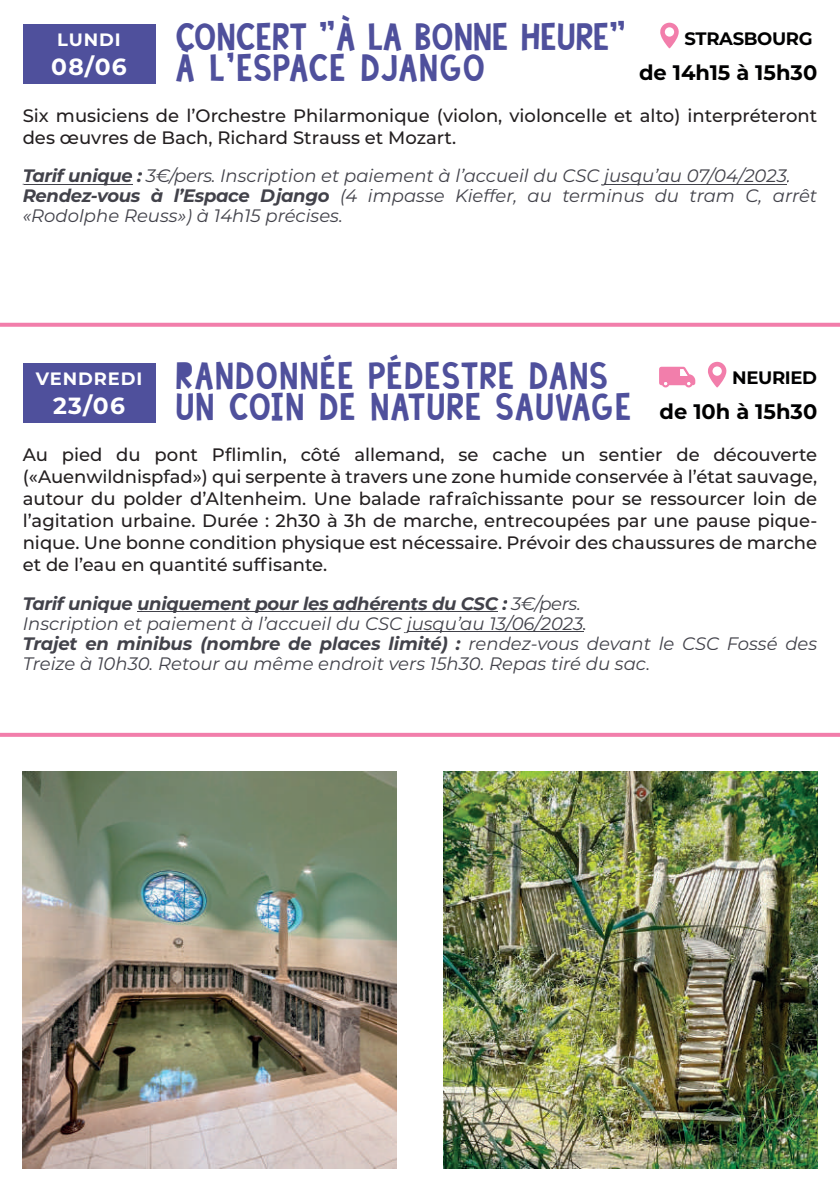
<style>
.page{position:relative;width:840px;height:1191px;background:#fff}
.page>*{position:absolute;margin:0;border:0;box-sizing:border-box;transform-origin:0 0}
.t1{font:38px/31px "Lazy Sunday";letter-spacing:.05em;color:#4f509c}
.t2{font:38px/31px "Lazy Sunday";letter-spacing:.02em;color:#4f509c}
.t3{font:700 23.4px "Montserrat";letter-spacing:.05em;color:#fff}
.t4{font:700 21px "Montserrat";color:#000001}
.t5{font:500 18px/22px "Montserrat";color:#231f20}
.t6{font:italic 18px/20px "Montserrat";color:#42424a}
.t7{font:700 18px "Montserrat";letter-spacing:-.02em;color:#000001}
.t8{font:700 17.8px "Montserrat";letter-spacing:.05em;color:#fff}
.s1{font-weight:700}
</style>
<div class="page">
<svg style="left:0;top:733px;width:839px;height:4px;background:#f282ae"></svg>
<div style="left:23px;top:24px;width:132px;height:59px;background:#4f509c"></div>
<div style="left:23px;top:363px;width:132px;height:59px;background:#4f509c"></div>
<hr style="left:24px;top:184px;width:108px;height:1px;background:#42424a">
<hr style="left:604px;top:184px;width:182px;height:1px;background:#42424a">
<hr style="left:138px;top:611px;width:359px;height:1px;background:#42424a">
<hr style="left:406px;top:631px;width:177px;height:1px;background:#42424a">
<svg style="left:0;top:323px;width:839px;height:4px;background:#f285af"></svg>
<svg style="left:659px;top:367px;width:36px;height:20px"></svg>
<svg style="left:660px;top:23px;width:18px;height:25px"></svg>
<svg style="left:708px;top:362px;width:18px;height:25px"></svg>
<img style="left:23px;top:772px;width:373px;height:396px">
<img style="left:443px;top:772px;width:373px;height:396px">
<p class="t8" style="left:57px;top:27px;width:65px">LUNDI</p>
<p class="t3" style="left:51px;top:50px;width:77px">08/06</p>
<h1 class="t2" style="left:176px;top:20px;width:451px">CONCERT "À LA BONNE HEURE"<br>À L’ESPACE DJANGO</h1>
<p class="t7" style="left:684px;top:26px;width:129px">STRASBOURG</p>
<p class="t4" style="left:638px;top:57px;width:180px">de 14h15 à 15h30</p>
<p class="t5" style="left:23px;top:103px;width:795px">Six musiciens de l’Orchestre Philarmonique (violon, violoncelle et alto) interpréteront des œuvres de Bach, Richard Strauss et Mozart.</p>
<p class="t6" style="left:23px;top:165px;width:795px"><span class="s1">Tarif unique :</span> 3€/pers. Inscription et paiement à l’accueil du CSC jusqu’au 07/04/2023.<br><span class="s1">Rendez-vous à l’Espace Django</span> (4 impasse Kieffer, au terminus du tram C, arrêt «Rodolphe Reuss») à 14h15 précises.</p>
<p class="t8" style="left:36px;top:366px;width:108px">VENDREDI</p>
<p class="t3" style="left:53px;top:389px;width:73px">23/06</p>
<h1 class="t1" style="left:176px;top:359px;width:456px">RANDONNÉE PÉDESTRE DANS<br>UN COIN DE NATURE SAUVAGE</h1>
<p class="t7" style="left:731px;top:365px;width:86px">NEURIED</p>
<p class="t4" style="left:659px;top:396px;width:159px">de 10h à 15h30</p>
<p class="t5" style="left:23px;top:442px;width:795px;text-align:justify">Au pied du pont Pflimlin, côté allemand, se cache un sentier de découverte («Auenwildnispfad») qui serpente à travers une zone humide conservée à l’état sauvage, autour du polder d’Altenheim. Une balade rafraîchissante pour se ressourcer loin de l’agitation urbaine. Durée : 2h30 à 3h de marche, entrecoupées par une pause pique&shy;nique. Une bonne condition physique est nécessaire. Prévoir des chaussures de marche et de l’eau en quantité suffisante.</p>
<p class="t6" style="left:23px;top:592px;width:795px"><span class="s1">Tarif unique uniquement pour les adhérents du CSC :</span> 3€/pers.<br>Inscription et paiement à l’accueil du CSC jusqu’au 13/06/2023.<br><span class="s1">Trajet en minibus (nombre de places limité) :</span> rendez-vous devant le CSC Fossé des Treize à 10h30. Retour au même endroit vers 15h30. Repas tiré du sac.</p>
</div>
